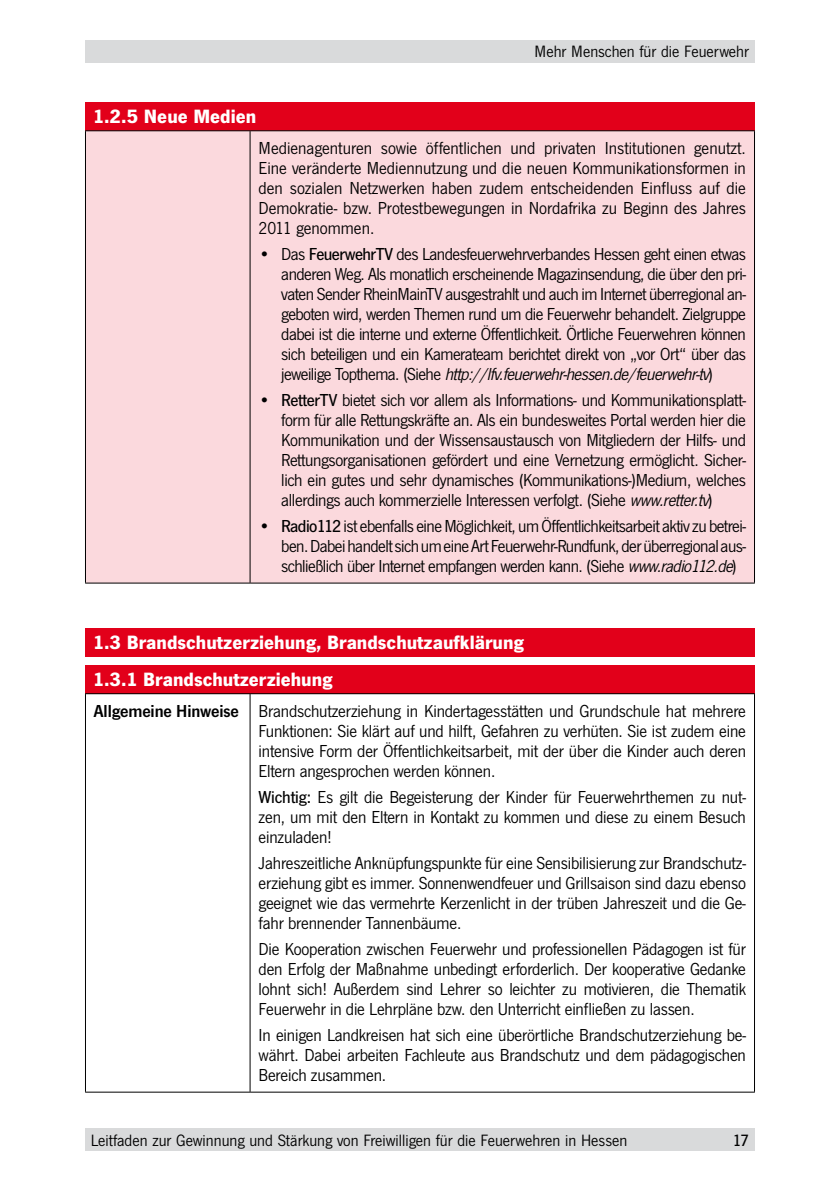
<style>
.page{position:relative;width:840px;height:1191px;background:#fff}
.page>*{position:absolute;margin:0;border:0;box-sizing:border-box;transform-origin:0 0}
.t1{font:700 20px/36.8px "News Got T";color:#fff}
.t2{font:18px/20px "News Got T";letter-spacing:-.01em;color:#000;text-align:justify}
.t3{font:17px "News Got T";color:#000}
.t4{font:500 17px "News Got T";color:#000}
.s1{font-weight:500}
.s2{font-style:italic}
.s3{font-weight:600}
</style>
<div class="page">
<div style="left:85px;top:1128px;width:669px;height:23px;background:#d9dadb"></div>
<div style="left:85px;top:40px;width:669px;height:22px;background:#d9dadb"></div>
<div style="left:85px;top:102px;width:669px;height:28px;background:#e2001a"></div>
<div style="left:85px;top:628px;width:669px;height:28px;background:#e2001a"></div>
<div style="left:85px;top:665px;width:669px;height:28px;background:#e2001a"></div>
<div style="left:86px;top:131px;width:667px;height:452px;background:#fbd9dd"></div>
<hr style="left:85px;top:130px;width:165px;height:1px;background:#000">
<hr style="left:85px;top:131px;width:1px;height:452px;background:#000">
<hr style="left:250px;top:130px;width:504px;height:1px;background:#000">
<hr style="left:249px;top:131px;width:1px;height:452px;background:#000">
<hr style="left:753px;top:131px;width:1px;height:452px;background:#000">
<hr style="left:85px;top:583px;width:165px;height:1px;background:#000">
<hr style="left:250px;top:583px;width:504px;height:1px;background:#000">
<hr style="left:85px;top:693px;width:165px;height:1px;background:#000">
<hr style="left:85px;top:694px;width:1px;height:397px;background:#000">
<hr style="left:250px;top:693px;width:504px;height:1px;background:#000">
<hr style="left:249px;top:694px;width:1px;height:397px;background:#000">
<hr style="left:753px;top:694px;width:1px;height:397px;background:#000">
<hr style="left:85px;top:1091px;width:165px;height:1px;background:#000">
<hr style="left:250px;top:1091px;width:504px;height:1px;background:#000">
<p class="t1" style="left:93px;top:97px;width:165px">1.2.5 Neue Medien</p>
<p class="t3" style="left:534px;top:42px;width:216px">Mehr Menschen für die Feuerwehr</p>
<p class="t2" style="left:258px;top:138px;width:488px">Medienagenturen sowie öffentlichen und privaten Institutionen genutzt.<br>Eine veränderte Mediennutzung und die neuen Kommunikationsformen in den sozialen Netzwerken haben zudem entscheidenden Einfluss auf die Demokratie- bzw. Protestbewegungen in Nordafrika zu Beginn des Jahres 2011 genommen.</p>
<p class="t2" style="left:281px;top:244px;width:466px;text-indent:-23px">• Das <span class="s1">FeuerwehrTV</span> des Landesfeuerwehrverbandes Hessen geht einen etwas anderen Weg. Als monatlich erscheinende Magazinsendung, die über den pri&shy;vaten Sender RheinMainTV ausgestrahlt und auch im Internet überregional an&shy;geboten wird, werden Themen rund um die Feuerwehr behandelt. Zielgruppe dabei ist die interne und externe Öffentlichkeit. Örtliche Feuerwehren können sich beteiligen und ein Kamerateam berichtet direkt von „vor Ort“ über das j e w e i l i ge To p t h e m a . ( S i e h e <span class="s2">http://lfv.feuerwehr-hessen.de/feuerwehr-tv</span>)</p>
<p class="t2" style="left:281px;top:390px;width:466px;text-indent:-23px">• <span class="s1">RetterTV</span> bietet sich vor allem als Informations- und Kommunikationsplatt&shy;form für alle Rettungskräfte an. Als ein bundesweites Portal werden hier die Kommunikation und der Wissensaustausch von Mitgliedern der Hilfs- und Rettungsorganisationen gefördert und eine Vernetzung ermöglicht. Sicher&shy;lich ein gutes und sehr dynamisches (Kommunikations-)Medium, welches allerdings auch kommerzielle Interessen verfolgt. (Siehe <span class="s2">www.retter.tv</span>)</p>
<p class="t2" style="left:281px;top:516px;width:466px;text-indent:-23px">• <span class="s1">Radio112</span> ist ebenfalls eine Möglichkeit, um Öffentlichkeitsarbeit aktiv zu betrei&shy;ben. Dabei handelt sich um eine Art Feuerwehr-Rundfunk, der überregional aus&shy;schließlich über Internet empfangen werden kann. (Siehe <span class="s2">www.radio112.de</span>)</p>
<p class="t1" style="left:93px;top:623px;width:432px">1.3 Brandschutzerziehung, Brandschutzaufklärung<br>1.3.1 Brandschutzerziehung</p>
<p class="t2" style="left:258px;top:701px;width:488px;text-indent:-164px"><span class="s3">Allgemeine Hinweise</span> Brandschutzerziehung in Kindertagesstätten und Grundschule hat mehrere Funktionen: Sie klärt auf und hilft, Gefahren zu verhüten. Sie ist zudem eine intensive Form der Öffentlichkeitsarbeit, mit der über die Kinder auch deren Eltern angesprochen werden können.</p>
<p class="t2" style="left:258px;top:787px;width:488px"><span class="s1">Wichtig:</span> Es gilt die Begeisterung der Kinder für Feuerwehrthemen zu nut&shy;zen, um mit den Eltern in Kontakt zu kommen und diese zu einem Besuch einzuladen!</p>
<p class="t2" style="left:258px;top:853px;width:488px">Jahreszeitliche Anknüpfungspunkte für eine Sensibilisierung zur Brandschutz&shy;erziehung gibt es immer. Sonnenwendfeuer und Grillsaison sind dazu ebenso geeignet wie das vermehrte Kerzenlicht in der trüben Jahreszeit und die Ge&shy;fahr brennender Tannenbäume.</p>
<p class="t2" style="left:258px;top:939px;width:488px">Die Kooperation zwischen Feuerwehr und professionellen Pädagogen ist für den Erfolg der Maßnahme unbedingt erforderlich. Der kooperative Gedanke lohnt sich! Außerdem sind Lehrer so leichter zu motivieren, die Thematik Feuerwehr in die Lehrpläne bzw. den Unterricht einfließen zu lassen.</p>
<p class="t2" style="left:258px;top:1024px;width:488px">In einigen Landkreisen hat sich eine überörtliche Brandschutzerziehung be&shy;währt. Dabei arbeiten Fachleute aus Brandschutz und dem pädagogischen Bereich zusammen.</p>
<p class="t3" style="left:91px;top:1130px;width:537px">Leitfaden zur Gewinnung und Stärkung von Freiwilligen für die Feuerwehren in Hessen</p>
<p class="t4" style="left:732px;top:1130px;width:18px">17</p>
</div>
